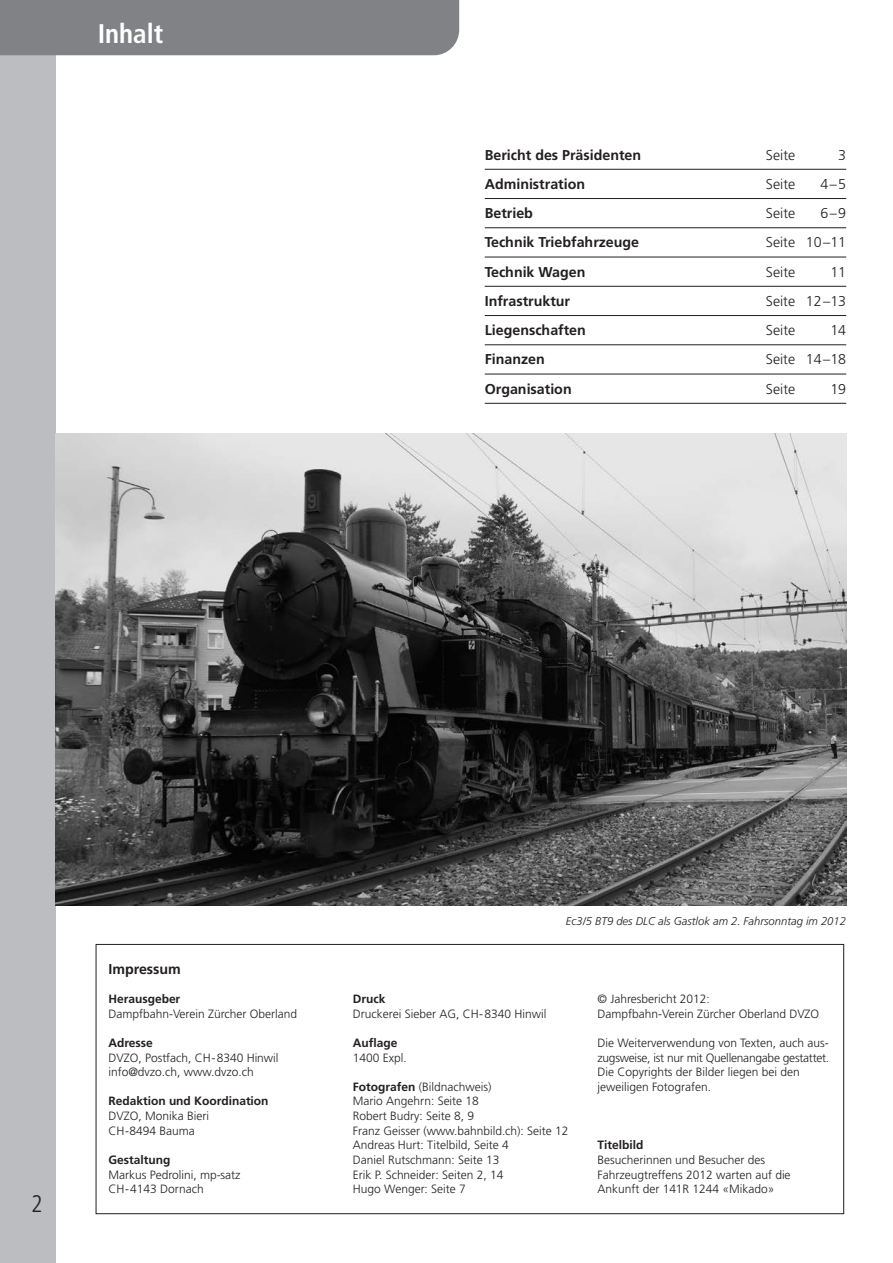
<style>
.page{position:relative;width:893px;height:1263px;background:#fff}
.page>*{position:absolute;margin:0;border:0;box-sizing:border-box;transform-origin:0 0}
.t1{font:700 condensed 27px "Frutiger";color:#fff}
.t2{font:300 condensed 24px "Frutiger";color:#231f20}
.t3{font:700 14.25px "Frutiger";color:#231f20}
.t4{font:300 14.25px "Frutiger";color:#231f20}
.t5{font:300 12px/14.7px "Frutiger";color:#231f20}
.t6{font:700 12px "Frutiger";color:#231f20}
.t7{font:italic 300 11.25px "Frutiger";color:#231f20}
.s1{font-weight:700}
</style>
<div class="page">
<div style="left:0;top:55px;width:55px;height:1208px;background:#bcbdc0"></div>
<div style="left:0;top:0;width:459px;height:55px;background:#808285"></div>
<hr style="left:485px;top:169px;width:361px;height:1px;background:#231f20">
<hr style="left:485px;top:198px;width:361px;height:1px;background:#231f20">
<hr style="left:485px;top:227px;width:361px;height:1px;background:#231f20">
<hr style="left:485px;top:257px;width:361px;height:1px;background:#231f20">
<hr style="left:485px;top:286px;width:361px;height:1px;background:#231f20">
<hr style="left:485px;top:315px;width:361px;height:1px;background:#231f20">
<hr style="left:485px;top:344px;width:361px;height:1px;background:#231f20">
<hr style="left:485px;top:374px;width:361px;height:1px;background:#231f20">
<hr style="left:485px;top:403px;width:361px;height:1px;background:#231f20">
<div style="left:96px;top:944px;width:748px;height:270px;border:1px solid #231f20"></div>
<img style="left:55px;top:434px;width:791px;height:472px">
<h1 class="t1" style="left:98px;top:17px;width:67px">Inhalt</h1>
<p class="t3" style="left:485px;top:146px;width:158px">Bericht des Präsidenten</p>
<p class="t4" style="left:766px;top:147px;width:31px">Seite</p>
<p class="t4" style="left:838px;top:147px;width:9px">3</p>
<p class="t3" style="left:485px;top:175px;width:102px">Administration</p>
<p class="t4" style="left:766px;top:176px;width:31px">Seite</p>
<p class="t4" style="left:820px;top:176px;width:27px">4–5</p>
<p class="t3" style="left:485px;top:205px;width:50px">Betrieb</p>
<p class="t4" style="left:766px;top:205px;width:31px">Seite</p>
<p class="t4" style="left:820px;top:205px;width:27px">6–9</p>
<p class="t3" style="left:485px;top:234px;width:156px">Technik Triebfahrzeuge</p>
<p class="t4" style="left:766px;top:234px;width:82px">Seite 10–11</p>
<p class="t3" style="left:485px;top:263px;width:102px">Technik Wagen</p>
<p class="t4" style="left:766px;top:264px;width:31px">Seite</p>
<p class="t4" style="left:830px;top:264px;width:17px">11</p>
<p class="t3" style="left:485px;top:292px;width:87px">Infrastruktur</p>
<p class="t4" style="left:766px;top:293px;width:82px">Seite 12–13</p>
<p class="t3" style="left:485px;top:322px;width:103px">Liegenschaften</p>
<p class="t4" style="left:766px;top:322px;width:31px">Seite</p>
<p class="t4" style="left:830px;top:322px;width:17px">14</p>
<p class="t3" style="left:485px;top:351px;width:62px">Finanzen</p>
<p class="t4" style="left:766px;top:351px;width:82px">Seite 14–18</p>
<p class="t3" style="left:485px;top:380px;width:88px">Organisation</p>
<p class="t4" style="left:766px;top:381px;width:31px">Seite</p>
<p class="t4" style="left:830px;top:381px;width:17px">19</p>
<h2 class="t2" style="left:31px;top:1189px;width:13px">2</h2>
<p class="t3" style="left:108px;top:960px;width:74px">Impressum</p>
<p class="t6" style="left:108px;top:992px;width:73px">Herausgeber</p>
<p class="t5" style="left:108px;top:1006px;width:190px">Dampfbahn-Verein Zürcher Oberland</p>
<p class="t6" style="left:108px;top:1036px;width:46px">Adresse</p>
<p class="t5" style="left:108px;top:1050px;width:172px">DVZO, Postfach, CH-8340 Hinwil info@dvzo.ch, www.dvzo.ch</p>
<p class="t6" style="left:108px;top:1094px;width:162px">Redaktion und Koordination</p>
<p class="t5" style="left:108px;top:1108px;width:102px">DVZO, Monika Bieri<br>CH-8494 Bauma</p>
<p class="t6" style="left:108px;top:1153px;width:63px">Gestaltung</p>
<p class="t5" style="left:108px;top:1167px;width:134px">Markus Pedrolini, mp-satz<br>CH-4143 Dornach</p>
<p class="t7" style="left:566px;top:915px;width:282px">Ec3/5 BT9 des DLC als Gastlok am 2. Fahrsonntag im 2012</p>
<p class="t6" style="left:353px;top:992px;width:34px">Druck</p>
<p class="t5" style="left:353px;top:1006px;width:195px">Druckerei Sieber AG, CH-8340 Hinwil</p>
<p class="t6" style="left:353px;top:1036px;width:46px">Auflage</p>
<p class="t5" style="left:353px;top:1050px;width:55px">1400 Expl.</p>
<p class="t5" style="left:353px;top:1079px;width:217px"><span class="s1">Fotografen</span> (Bildnachweis)<br>Mario Angehrn: Seite 18<br>Robert Budry: Seite 8, 9<br>Franz Geisser (www.bahnbild.ch): Seite 12<br>Andreas Hurt: Titelbild, Seite 4<br>Daniel Rutschmann: Seite 13<br>Erik P. Schneider: Seiten 2, 14<br>Hugo Wenger: Seite 7</p>
<p class="t5" style="left:597px;top:991px;width:223px">© Jahresbericht 2012:<br>Dampfbahn-Verein Zürcher Oberland DVZO</p>
<p class="t5" style="left:597px;top:1035px;width:233px">Die Weiterverwendung von Texten, auch aus&shy;zugsweise, ist nur mit Quellenangabe gestattet.<br>Die Copyrights der Bilder liegen bei den jeweiligen Fotografen.</p>
<p class="t6" style="left:597px;top:1138px;width:47px">Titelbild</p>
<p class="t5" style="left:597px;top:1152px;width:195px">Besucherinnen und Besucher des<br>Fahrzeugtreffens 2012 warten auf die<br>Ankunft der 141R 1244 «Mikado»</p>
</div>
